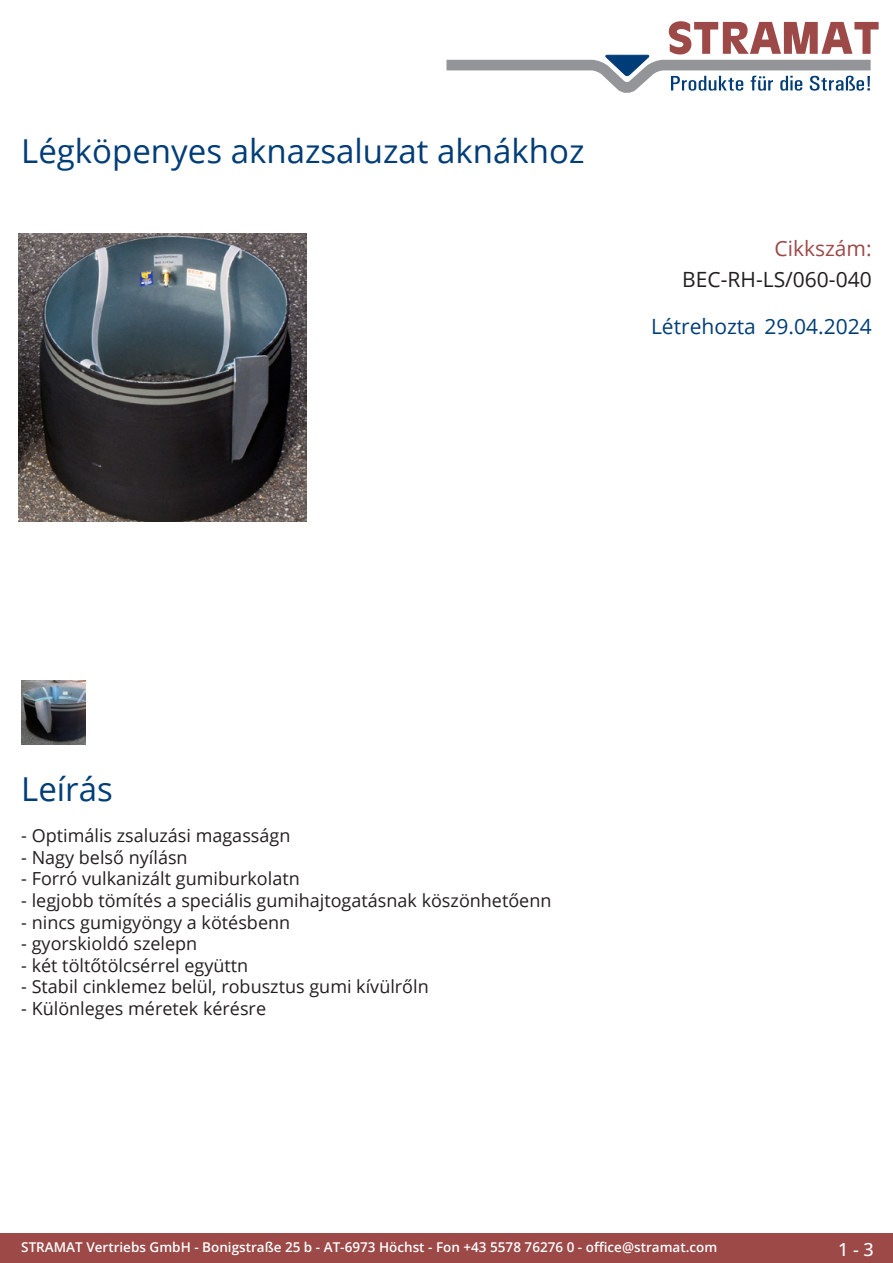
<style>
.page{position:relative;width:893px;height:1263px;background:#fff}
.page>*{position:absolute;margin:0;border:0;box-sizing:border-box;transform-origin:0 0}
.Produkttitel{font:33px "Open Sans";color:#003d78}
.Erstellungsdatum{font:21px "Open Sans";color:#003d78}
.TechDaten_Inhalt{font:21px "Open Sans";color:#231f20}
.TechDaten_Überschrif{font:21px "Open Sans";color:#9c4948}
.Beschreibung_Text{font:18px "Open Sans";color:#231f20}
.t1{font:500 18px "Open Sans";color:#fff}
.t2{font:600 13.5px "Open Sans";color:#fff}
</style>
<div class="page">
<div style="left:0;top:1233px;width:893px;height:30px;background:#9c4948"></div>
<svg style="left:446px;top:21px;width:433px;height:72px"></svg>
<img style="left:18px;top:234px;width:288px;height:288px">
<img style="left:21px;top:680px;width:64px;height:64px">
<p class="Produkttitel" style="left:21px;top:128px;width:565px">Légköpenyes aknazsaluzat aknákhoz</p>
<p class="TechDaten_Überschrif" style="left:774px;top:234px;width:99px">Cikkszám:</p>
<p class="TechDaten_Inhalt" style="left:682px;top:265px;width:191px">BEC-RH-LS/060-040</p>
<p class="Erstellungsdatum" style="left:651px;top:312px;width:222px">Létrehozta 29.04.2024</p>
<p class="Produkttitel" style="left:21px;top:766px;width:93px">Leírás</p>
<p class="Beschreibung_Text" style="left:21px;top:823px;width:271px">- Optimális zsaluzási magasságn</p>
<p class="Beschreibung_Text" style="left:21px;top:845px;width:168px">- Nagy belső nyílásn</p>
<p class="Beschreibung_Text" style="left:21px;top:866px;width:280px">- Forró vulkanizált gumiburkolatn</p>
<p class="Beschreibung_Text" style="left:21px;top:888px;width:532px">- legjobb tömítés a speciális gumihajtogatásnak köszönhetőenn</p>
<p class="Beschreibung_Text" style="left:21px;top:910px;width:270px">- nincs gumigyöngy a kötésbenn</p>
<p class="Beschreibung_Text" style="left:21px;top:931px;width:178px">- gyorskioldó szelepn</p>
<p class="Beschreibung_Text" style="left:21px;top:953px;width:228px">- két töltőtölcsérrel együttn</p>
<p class="Beschreibung_Text" style="left:21px;top:974px;width:409px">- Stabil cinklemez belül, robusztus gumi kívülrőln</p>
<p class="Beschreibung_Text" style="left:21px;top:996px;width:246px">- Különleges méretek kérésre</p>
<p class="t2" style="left:21px;top:1238px;width:698px">STRAMAT Vertriebs GmbH - Bonigstraße 25 b - AT-6973 Höchst - Fon +43 5578 76276 0 - office@stramat.com</p>
<p class="t1" style="left:838px;top:1237px;width:37px">1 - 3</p>
</div>
